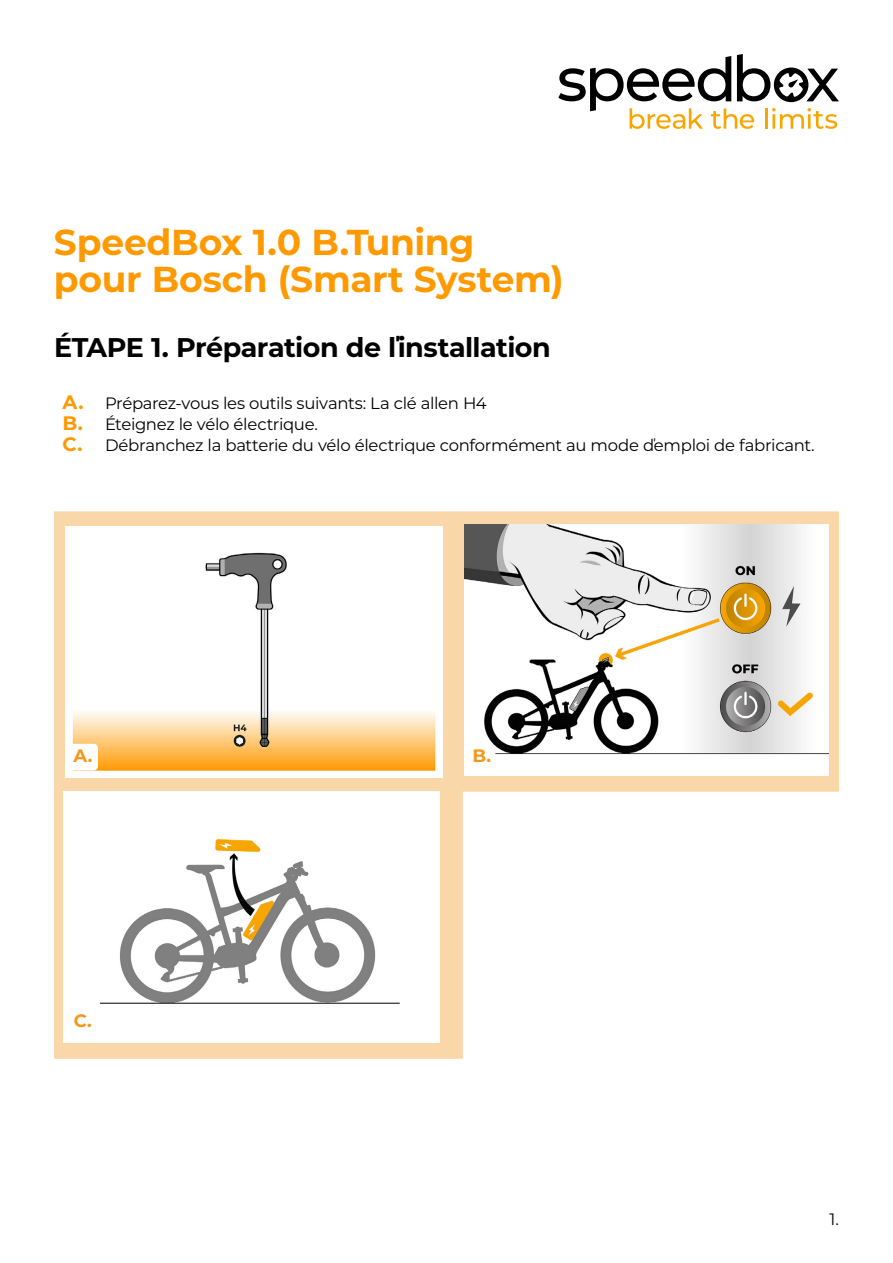
<style>
.page{position:relative;width:893px;height:1263px;background:#fff}
.page>*{position:absolute;margin:0;border:0;box-sizing:border-box;transform-origin:0 0}
.SB_typ{font:700 36px "Montserrat";letter-spacing:-.01em;color:#f90}
.Krok_nadpis{font:700 27px "Montserrat";letter-spacing:-.02em;color:#000}
.t1{font:700 18px "Montserrat";color:#f4971a}
.t2{font:16.5px "Montserrat";letter-spacing:-.02em;color:#000}
.s1{font-weight:700;font-size:19.5px;color:#f90}
</style>
<div class="page">
<svg style="left:558px;top:54px;width:281px;height:75px"></svg>
<svg style="left:54px;top:511px;width:785px;height:548px"></svg>
<img style="left:66px;top:526px;width:376px;height:251px">
<img style="left:464px;top:524px;width:365px;height:251px">
<img style="left:63px;top:792px;width:377px;height:250px">
<div style="left:68px;top:744px;width:30px;height:26px;background:#fff;border-radius:4px"></div>
<p class="SB_typ" style="left:54px;top:216px;width:422px">SpeedBox 1.0 B.Tuning</p>
<p class="SB_typ" style="left:54px;top:253px;width:511px">pour Bosch (Smart System)</p>
<p class="Krok_nadpis" style="left:54px;top:328px;width:498px">ÉTAPE 1. Préparation de ľinstallation</p>
<p class="t2" style="left:63px;top:392px;width:426px"><span class="s1">A.</span> Préparez-vous les outils suivants: La clé allen H4</p>
<p class="t2" style="left:63px;top:413px;width:257px"><span class="s1">B.</span> Éteignez le vélo électrique.</p>
<p class="t2" style="left:63px;top:434px;width:754px"><span class="s1">C.</span> Débranchez la batterie du vélo électrique conformément au mode ďemploi de fabricant.</p>
<p class="t1" style="left:73px;top:743px;width:21px">A.</p>
<p class="t1" style="left:74px;top:1007px;width:20px">C.</p>
<p class="t1" style="left:473px;top:742px;width:20px">B.</p>
<p class="t2" style="left:829px;top:1207px;width:11px">1.</p>
</div>
